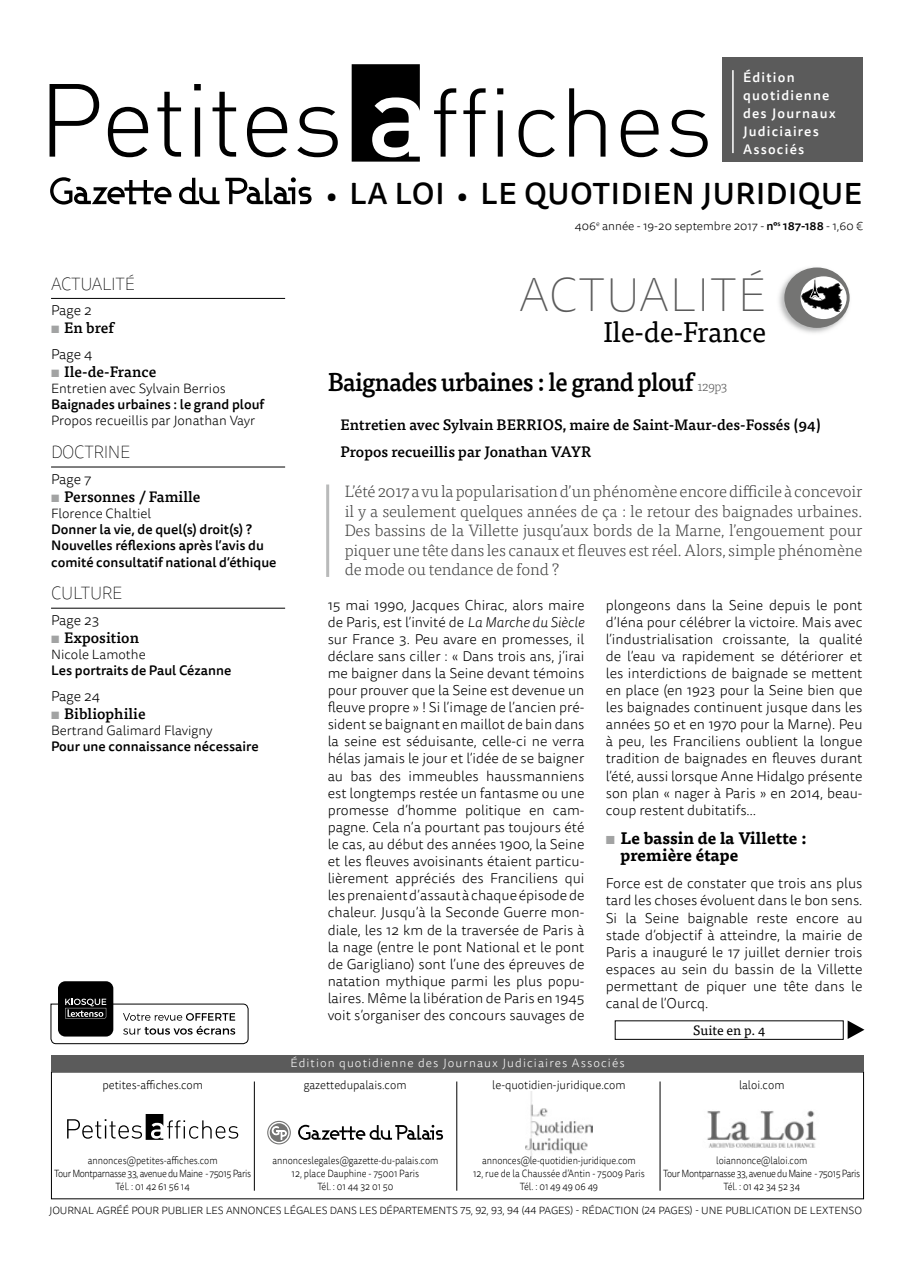
<style>
.page{position:relative;width:915px;height:1263px;background:#fff}
.page>*{position:absolute;margin:0;border:0;box-sizing:border-box;transform-origin:0 0}
.t1{font:100 48px "Tisa Sans OT";letter-spacing:.01em;color:#5b5b5b}
.t2{font:500 30px "Tisa Sans OT";letter-spacing:.02em;color:#000}
.t3{font:28.5px "Tisa OT";letter-spacing:-.01em;color:#000}
.t4{font:500 25.5px "Tisa OT";letter-spacing:-.03em;color:#000;scale:.95 1}
.t5{font:100 18px "Tisa Sans OT";letter-spacing:-.02em;color:#000;scale:.95 1}
.t6{font:300 16.5px/19.5px "Tisa OT";letter-spacing:-.01em;color:#444443;text-align:justify}
.t7{font:700 16.5px/16.5px "Tisa OT";color:#000}
.t8{font:500 15px/26.5px "Tisa OT";color:#000}
.t9{font:300 14.25px/17.1px "Tisa Sans OT";color:#000;text-align:justify}
.t10{font:500 13.5px/16.2px "Tisa Sans OT";color:#000}
.t11{font:300 13.5px "Tisa Sans OT";color:#000}
.t12{font:500 13.5px/18px "Tisa Sans OT";letter-spacing:.09em;color:#fff}
.t13{font:13.5px "Tisa OT";color:#000}
.t14{font:300 12px "Tisa Sans OT";color:#000;scale:.95 1}
.t15{font:300 12px "Tisa Sans OT";letter-spacing:.09em;color:#fff}
.t16{font:300 12px "Tisa Sans OT";color:#000}
.t17{font:300 10.5px/12.6px "Tisa Sans OT";letter-spacing:-.04em;color:#000;text-align:center;scale:.88 1}
.t18{font:300 10.5px/12.6px "Tisa Sans OT";letter-spacing:-.01em;color:#000;text-align:center;scale:.88 1}
.t19{font:300 10.5px "Tisa Sans OT";letter-spacing:-.01em;color:#000}
.s1{font-size:27px}
.s2{font-weight:700;color:#a2a3a3}
.s3{font-weight:500}
.s4{font-weight:300;font-size:13.5px;color:#5b5b5b}
.s5{font-style:italic}
.s6{color:#a2a3a3}
</style>
<div class="page">
<div style="left:721px;top:58px;width:140px;height:104px;background:#5b5b5b"></div>
<hr style="left:732px;top:70px;width:1px;height:83px;background:#fff">
<svg style="left:50px;top:84px;width:49px;height:73px"></svg>
<svg style="left:108px;top:107px;width:40px;height:50px"></svg>
<svg style="left:157px;top:92px;width:24px;height:65px"></svg>
<svg style="left:194px;top:84px;width:7px;height:73px"></svg>
<svg style="left:212px;top:92px;width:24px;height:65px"></svg>
<svg style="left:247px;top:107px;width:40px;height:50px"></svg>
<svg style="left:297px;top:107px;width:40px;height:50px"></svg>
<svg style="left:351px;top:64px;width:68px;height:98px"></svg>
<svg style="left:434px;top:88px;width:22px;height:69px"></svg>
<svg style="left:463px;top:88px;width:22px;height:69px"></svg>
<svg style="left:497px;top:88px;width:6px;height:69px"></svg>
<svg style="left:518px;top:110px;width:36px;height:47px"></svg>
<svg style="left:569px;top:88px;width:36px;height:69px"></svg>
<svg style="left:620px;top:110px;width:38px;height:47px"></svg>
<svg style="left:669px;top:110px;width:38px;height:47px"></svg>
<svg style="left:50px;top:177px;width:121px;height:28px"></svg>
<svg style="left:179px;top:178px;width:40px;height:26px"></svg>
<svg style="left:225px;top:177px;width:86px;height:27px"></svg>
<img style="left:525px;top:1091px;width:67px;height:65px">
<svg style="left:67px;top:1114px;width:171px;height:26px"></svg>
<img style="left:707px;top:1110px;width:110px;height:38px">
<hr style="left:659px;top:1081px;width:1px;height:110px;background:#000">
<hr style="left:456px;top:1081px;width:1px;height:110px;background:#000">
<hr style="left:254px;top:1081px;width:1px;height:110px;background:#000">
<svg style="left:269px;top:1123px;width:19px;height:19px"></svg>
<svg style="left:298px;top:1125px;width:145px;height:15px"></svg>
<svg style="left:271px;top:1126px;width:16px;height:14px"></svg>
<div style="left:267px;top:1121px;width:24px;height:23px;border:1px solid #747473;border-radius:50%"></div>
<div style="left:51px;top:1055px;width:812px;height:16px;background:#5b5b5b"></div>
<div style="left:58px;top:981px;width:55px;height:55px;background:#000;border-radius:7px"></div>
<svg style="left:50px;top:999px;width:199px;height:45px"></svg>
<div style="left:614px;top:1020px;width:229px;height:20px;border:1px solid #000"></div>
<svg style="left:847px;top:1020px;width:17px;height:19px"></svg>
<hr style="left:51px;top:298px;width:234px;height:1px;background:#000">
<hr style="left:51px;top:467px;width:234px;height:1px;background:#000">
<hr style="left:51px;top:608px;width:234px;height:1px;background:#000">
<img style="left:779px;top:268px;width:71px;height:65px">
<div style="left:784px;top:267px;width:65px;height:61px;background:#747473;border-radius:50%"></div>
<div style="left:800px;top:276px;width:46px;height:43px;background:#fff;border-radius:50%"></div>
<svg style="left:801px;top:278px;width:41px;height:34px"></svg>
<hr style="left:326px;top:484px;width:3px;height:93px;background:#b9baba">
<p class="t12" style="left:742px;top:69px;width:94px">Édition quotidienne des Journaux<br>Judiciaires<br>Associés</p>
<h2 class="t2" style="left:326px;top:175px;width:537px"><span class="s1">•</span> LA LOI <span class="s1">•</span> LE QUOTIDIEN JURIDIQUE</h2>
<p class="t5" style="left:51px;top:273px;width:63px">ACTUALITÉ</p>
<p class="t9" style="left:51px;top:303px;width:42px">Page 2</p>
<p class="t8" style="left:51px;top:315px;width:64px"><span class="s2">▪</span> En bref</p>
<p class="t9" style="left:51px;top:346px;width:43px">Page 4</p>
<p class="t8" style="left:51px;top:358px;width:107px"><span class="s2">▪</span> Ile-de-France</p>
<p class="t11" style="left:51px;top:380px;width:176px">Entretien avec Sylvain Berrios</p>
<p class="t10" style="left:51px;top:397px;width:214px">Baignades urbaines : le grand plouf</p>
<p class="t11" style="left:51px;top:413px;width:206px">Propos recueillis par Jonathan Vayr</p>
<p class="t5" style="left:51px;top:441px;width:85px">DOCTRI NE</p>
<p class="t9" style="left:51px;top:471px;width:42px">Page 7</p>
<p class="t8" style="left:51px;top:483px;width:151px"><span class="s2">▪</span> Personnes / Famille</p>
<p class="t11" style="left:51px;top:505px;width:102px">Florence Chaltiel</p>
<p class="t10" style="left:51px;top:522px;width:227px">Donner la vie, de quel(s) droit(s) ?<br>Nouvelles réflexions après l’avis du comité consultatif national d’éthique</p>
<p class="t5" style="left:51px;top:583px;width:12px">CULTU</p>
<p class="t5" style="left:102px;top:583px;width:23px">RE</p>
<p class="t9" style="left:51px;top:612px;width:50px">Page 23</p>
<p class="t8" style="left:51px;top:625px;width:89px"><span class="s2">▪</span> Exposition</p>
<p class="t11" style="left:51px;top:646px;width:96px">Nicole Lamothe</p>
<p class="t10" style="left:51px;top:663px;width:182px">Les portraits de Paul Cézanne</p>
<p class="t9" style="left:51px;top:688px;width:50px">Page 24</p>
<p class="t8" style="left:51px;top:701px;width:96px"><span class="s2">▪</span> Bibliophilie</p>
<p class="t11" style="left:51px;top:722px;width:163px">Bertrand Galimard Flavigny</p>
<p class="t10" style="left:51px;top:739px;width:209px">Pour une connaissance nécessaire</p>
<p class="t14" style="left:102px;top:1077px;width:107px">petites-affiches.com</p>
<p class="t16" style="left:574px;top:219px;width:289px">406<sup>e</sup> année - 19-20 septembre 2017 - <span class="s3">n°</span><sup>s</sup> <span class="s3">187-188</span> - 1,60 €</p>
<h1 class="t1" style="left:519px;top:267px;width:248px">ACTUALITÉ</h1>
<h3 class="t3" style="left:603px;top:315px;width:164px">Ile-de-France</h3>
<h3 class="t4" style="left:327px;top:366px;width:422px">Baignades urbaines : le grand plouf <span class="s4">129p3</span></h3>
<p class="t8" style="left:340px;top:412px;width:481px">Entretien avec Sylvain BERRIOS, maire de Saint-Maur-des-Fossés (94)<br>Propos recueillis par Jonathan VAYR</p>
<p class="t6" style="left:344px;top:482px;width:519px">L’été 2017 a vu la popularisation d’un phénomène encore difficile à concevoir il y a seulement quelques années de ça : le retour des baignades urbaines.<br>Des bassins de la Villette jusqu’aux bords de la Marne, l’engouement pour piquer une tête dans les canaux et fleuves est réel. Alors, simple phénomène de mode ou tendance de fond ?</p>
<p class="t9" style="left:327px;top:597px;width:258px">15 mai 1990, Jacques Chirac, alors maire de Paris, est l’invité de <span class="s5">La Marche du Siècle </span>sur France 3. Peu avare en promesses, il déclare sans ciller : « Dans trois ans, j’irai me baigner dans la Seine devant témoins pour prouver que la Seine est devenue un fleuve propre » ! Si l’image de l’ancien pré&shy;sident se baignant en maillot de bain dans la seine est séduisante, celle-ci ne verra hélas jamais le jour et l’idée de se baigner au bas des immeubles haussmanniens est longtemps restée un fantasme ou une promesse d’homme politique en cam&shy;pagne. Cela n’a pourtant pas toujours été le cas, au début des années 1900, la Seine et les fleuves avoisinants étaient particu&shy;lièrement appréciés des Franciliens qui les prenaient d’assaut à chaque épisode de chaleur. Jusqu’à la Seconde Guerre mon&shy;diale, les 12 km de la traversée de Paris à la nage (entre le pont National et le pont de Garigliano) sont l’une des épreuves de natation mythique parmi les plus popu&shy;laires. Même la libération de Paris en 1945 voit s’organiser des concours sauvages de</p>
<p class="t9" style="left:605px;top:597px;width:258px">plongeons dans la Seine depuis le pont d’Iéna pour célébrer la victoire. Mais avec l’industrialisation croissante, la qualité de l’eau va rapidement se détériorer et les interdictions de baignade se mettent en place (en 1923 pour la Seine bien que les baignades continuent jusque dans les années 50 et en 1970 pour la Marne). Peu à peu, les Franciliens oublient la longue tradition de baignades en fleuves durant l’été, aussi lorsque Anne Hidalgo présente son plan « nager à Paris » en 2014, beau&shy;coup restent dubitatifs…</p>
<p class="t7" style="left:620px;top:830px;width:187px;text-indent:-15px"><span class="s6">▪</span> Le bassin de la Villette : première étape</p>
<p class="t9" style="left:605px;top:876px;width:258px">Force est de constater que trois ans plus tard les choses évoluent dans le bon sens.<br>Si la Seine baignable reste encore au stade d’objectif à atteindre, la mairie de Paris a inauguré le 17 juillet dernier trois espaces au sein du bassin de la Villette permettant de piquer une tête dans le canal de l’Ourcq.</p>
<p class="t13" style="left:693px;top:1022px;width:73px">Suite en p. 4</p>
<p class="t15" style="left:290px;top:1055px;width:335px">Édition quotidienne des Journaux Judiciaires Associés</p>
<p class="t14" style="left:303px;top:1077px;width:110px">gazettedupalais.com</p>
<p class="t14" style="left:492px;top:1077px;width:142px">le-quotidien-juridique.com</p>
<p class="t14" style="left:738px;top:1077px;width:49px">laloi.com</p>
<p class="t17" style="left:54px;top:1155px;width:225px">annonces@petites-affiches.com<br>Tour Montparnasse 33, avenue du Maine - 75015 Paris<br>Tél. : 01 42 61 56 14</p>
<p class="t18" style="left:272px;top:1155px;width:190px">annonceslegales@gazette-du-palais.com<br>12, place Dauphine - 75001 Paris<br>Tél. : 01 44 32 01 50</p>
<p class="t18" style="left:473px;top:1155px;width:197px">annonces@le-quotidien-juridique.com<br>12, rue de la Chaussée d’Antin - 75009 Paris<br>Tél. : 01 49 49 06 49</p>
<p class="t17" style="left:663px;top:1155px;width:225px">loiannonce@laloi.com<br>Tour Montparnasse 33, avenue du Maine - 75015 Paris<br>Tél. : 01 42 34 52 34</p>
<p class="t19" style="left:49px;top:1204px;width:814px">JOURNAL AGRÉÉ POUR PUBLIER LES ANNONCES LÉGALES DANS LES DÉPARTEMENTS 75, 92, 93, 94 (44 PAGES) - RÉDACTION (24 PAGES) - UNE PUBLICATION DE LEXTENSO</p>
</div>
